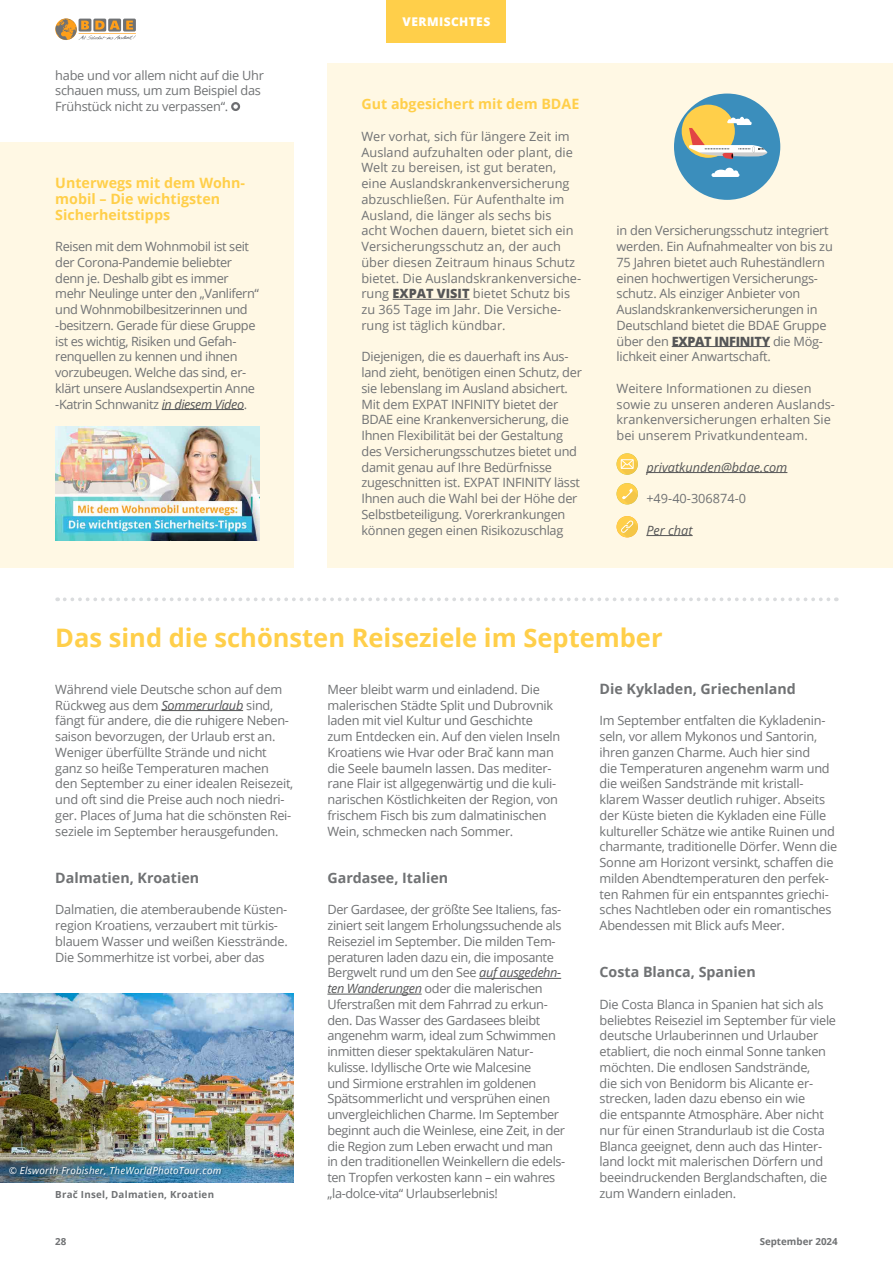
<style>
.page{position:relative;width:893px;height:1263px;background:#fff}
.page>*{position:absolute;margin:0;border:0;box-sizing:border-box;transform-origin:0 0}
.t1{font:700 25.5px "Open Sans";color:#ffcf4a}
.t2{font:700 14.25px/15.8px "Open Sans";color:#ffcf4a}
.t3{font:700 14.25px "Open Sans";color:#707274}
.t4{font:12.75px/15.8px "Open Sans";letter-spacing:-.02em;color:#707274}
.t5{font:12.75px/15.8px "Open Sans";color:#707274}
.t6{font:italic 12.75px "Open Sans";color:#555657}
.t7{font:800 12px "Open Sans";letter-spacing:.035em;color:#fff}
.t8{font:italic 9.75px "Open Sans";letter-spacing:.025em;color:#fff}
.t9{font:700 9.75px "Open Sans";letter-spacing:.025em;color:#707274}
.t10{font:700 9.75px "Open Sans";color:#707274}
.s1{font-style:italic;color:#555657}
.s2{font-weight:800;color:#555657}
</style>
<div class="page">
<svg style="left:55px;top:19px;width:81px;height:21px"></svg>
<div style="left:387px;top:0;width:119px;height:43px;background:#ffcf4a"></div>
<div style="left:231px;top:102px;width:9px;height:9px;border:2px solid #6d6e71;border-radius:50%"></div>
<svg style="left:65px;top:597px;width:772px;height:4px"></svg>
<hr style="left:161px;top:710px;width:82px;height:1px;background:#555657">
<hr style="left:479px;top:978px;width:82px;height:1px;background:#555657">
<hr style="left:327px;top:994px;width:95px;height:1px;background:#555657">
<img style="left:0;top:993px;width:293px;height:189px">
<div style="left:10px;top:1166px;width:213px;height:10px;background:#000;opacity:.25"></div>
<div style="left:327px;top:64px;width:566px;height:504px;background:#fff8e4"></div>
<hr style="left:393px;top:299px;width:77px;height:1px;background:#555657">
<hr style="left:672px;top:346px;width:98px;height:1px;background:#555657">
<hr style="left:646px;top:472px;width:141px;height:1px;background:#555657">
<hr style="left:646px;top:535px;width:47px;height:1px;background:#555657">
<div style="left:0;top:143px;width:293px;height:425px;background:#fff8e4"></div>
<hr style="left:162px;top:409px;width:82px;height:1px;background:#555657">
<svg style="left:617px;top:516px;width:19px;height:20px"></svg>
<div style="left:617px;top:516px;width:21px;height:21px;background:#ffcf4a;border-radius:50%"></div>
<svg style="left:621px;top:520px;width:17px;height:17px"></svg>
<div style="left:617px;top:453px;width:21px;height:22px;background:#ffcf4a;border-radius:50%"></div>
<svg style="left:620px;top:459px;width:18px;height:16px"></svg>
<svg style="left:617px;top:483px;width:19px;height:20px"></svg>
<div style="left:617px;top:483px;width:21px;height:21px;background:#ffcf4a;border-radius:50%"></div>
<svg style="left:622px;top:488px;width:16px;height:16px"></svg>
<div style="left:674px;top:94px;width:106px;height:106px;background:#3b8ebc;border-radius:50%"></div>
<div style="left:682px;top:105px;width:53px;height:53px;background:#ffcf4a;border-radius:50%"></div>
<svg style="left:711px;top:168px;width:28px;height:9px"></svg>
<svg style="left:689px;top:117px;width:79px;height:42px"></svg>
<img style="left:55px;top:426px;width:204px;height:115px">
<p class="t4" style="left:55px;top:67px;width:210px">habe und vor allem nicht auf die Uhr schauen muss, um zum Beispiel das<br>Frühstück nicht zu verpassen“.</p>
<p class="t2" style="left:55px;top:175px;width:191px">Unterwegs mit dem Wohn&shy;mobil – Die wichtigsten<br>Sicherheitstipps</p>
<p class="t4" style="left:55px;top:238px;width:205px">Reisen mit dem Wohnmobil ist seit der Corona-Pandemie beliebter denn je. Deshalb gibt es immer mehr Neulinge unter den „Vanlifern“ und Wohnmobilbesitzerinnen und -besitzern. Gerade für diese Gruppe ist es wichtig, Risiken und Gefah&shy;renquellen zu kennen und ihnen vorzubeugen. Welche das sind, er&shy;klärt unsere Auslandsexpertin Anne -Katrin Schnwanitz <span class="s1">in diesem Video</span>.</p>
<p class="t7" style="left:403px;top:12px;width:89px">VERMISCHTES</p>
<p class="t2" style="left:361px;top:96px;width:219px">Gut abgesichert mit dem BDAE</p>
<p class="t5" style="left:361px;top:128px;width:221px">Wer vorhat, sich für längere Zeit im Ausland aufzuhalten oder plant, die Welt zu bereisen, ist gut beraten, eine Auslandskrankenversicherung abzuschließen. Für Aufenthalte im Ausland, die länger als sechs bis<br>acht Wochen dauern, bietet sich ein Versicherungsschutz an, der auch über diesen Zeitraum hinaus Schutz bietet. Die Auslandskrankenversiche&shy;rung <span class="s2">EXPAT VISIT</span> bietet Schutz bis zu 365 Tage im Jahr. Die Versiche&shy;rung ist täglich kündbar.</p>
<p class="t4" style="left:361px;top:348px;width:222px">Diejenigen, die es dauerhaft ins Aus&shy;land zieht, benötigen einen Schutz, der sie lebenslang im Ausland absichert.<br>Mit dem EXPAT INFINITY bietet der BDAE eine Krankenversicherung, die Ihnen Flexibilität bei der Gestaltung des Versicherungsschutzes bietet und damit genau auf Ihre Bedürfnisse zugeschnitten ist. EXPAT INFINITY lässt Ihnen auch die Wahl bei der Höhe der Selbstbeteiligung. Vorerkrankungen können gegen einen Risikozuschlag</p>
<p class="t4" style="left:617px;top:222px;width:218px">in den Versicherungsschutz integriert werden. Ein Aufnahmealter von bis zu 75 Jahren bietet auch Ruheständlern einen hochwertigen Versicherungs&shy;schutz. Als einziger Anbieter von Auslandskrankenversicherungen in Deutschland bietet die BDAE Gruppe über den <span class="s2">EXPAT INFINITY</span> die Mög&shy;lichkeit einer Anwartschaft.</p>
<p class="t5" style="left:617px;top:380px;width:220px">Weitere Informationen zu diesen sowie zu unseren anderen Auslands&shy;krankenversicherungen erhalten Sie bei unserem Privatkundenteam.</p>
<p class="t6" style="left:646px;top:458px;width:143px">privatkunden@bdae.com</p>
<p class="t5" style="left:646px;top:490px;width:101px">+49-40-306874-0</p>
<p class="t6" style="left:646px;top:521px;width:48px">Per chat</p>
<h1 class="t1" style="left:55px;top:619px;width:609px">Das sind die schönsten Reiseziele im September</h1>
<p class="t4" style="left:55px;top:681px;width:240px">Während viele Deutsche schon auf dem Rückweg aus dem <span class="s1">Sommerurlaub</span> sind, fängt für andere, die die ruhigere Neben&shy;saison bevorzugen, der Urlaub erst an.<br>Weniger überfüllte Strände und nicht ganz so heiße Temperaturen machen den September zu einer idealen Reisezeit, und oft sind die Preise auch noch niedri&shy;ger. Places of Juma hat die schönsten Rei&shy;seziele im September herausgefunden.</p>
<p class="t3" style="left:55px;top:868px;width:145px">Dalmatien, Kroatien</p>
<p class="t4" style="left:55px;top:901px;width:234px">Dalmatien, die atemberaubende Küsten&shy;region Kroatiens, verzaubert mit türkis&shy;blauem Wasser und weißen Kiesstrände.<br>Die Sommerhitze ist vorbei, aber das</p>
<p class="t3" style="left:600px;top:679px;width:198px">Die Kykladen, Griechenland</p>
<p class="t4" style="left:600px;top:712px;width:239px">Im September entfalten die Kykladenin&shy;seln, vor allem Mykonos und Santorin, ihren ganzen Charme. Auch hier sind<br>die Temperaturen angenehm warm und die weißen Sandstrände mit kristall&shy;klarem Wasser deutlich ruhiger. Abseits der Küste bieten die Kykladen eine Fülle kultureller Schätze wie antike Ruinen und charmante, traditionelle Dörfer. Wenn die Sonne am Horizont versinkt, schaffen die milden Abendtemperaturen den perfek&shy;ten Rahmen für ein entspanntes griechi&shy;sches Nachtleben oder ein romantisches Abendessen mit Blick aufs Meer.</p>
<p class="t3" style="left:600px;top:962px;width:158px">Costa Blanca, Spanien</p>
<p class="t4" style="left:600px;top:996px;width:238px">Die Costa Blanca in Spanien hat sich als beliebtes Reiseziel im September für viele deutsche Urlauberinnen und Urlauber etabliert, die noch einmal Sonne tanken möchten. Die endlosen Sandstrände,<br>die sich von Benidorm bis Alicante er&shy;strecken, laden dazu ebenso ein wie<br>die entspannte Atmosphäre. Aber nicht nur für einen Strandurlaub ist die Costa Blanca geeignet, denn auch das Hinter&shy;land lockt mit malerischen Dörfern und beeindruckenden Berglandschaften, die zum Wandern einladen.</p>
<p class="t4" style="left:327px;top:681px;width:234px">Meer bleibt warm und einladend. Die malerischen Städte Split und Dubrovnik laden mit viel Kultur und Geschichte zum Entdecken ein. Auf den vielen Inseln Kroatiens wie Hvar oder Brač kann man die Seele baumeln lassen. Das mediter&shy;rane Flair ist allgegenwärtig und die kuli&shy;narischen Köstlichkeiten der Region, von frischem Fisch bis zum dalmatinischen Wein, schmecken nach Sommer.</p>
<p class="t3" style="left:327px;top:868px;width:122px">Gardasee, Italien</p>
<p class="t4" style="left:327px;top:901px;width:239px">Der Gardasee, der größte See Italiens, fas&shy;ziniert seit langem Erholungssuchende als Reiseziel im September. Die milden Tem&shy;peraturen laden dazu ein, die imposante Bergwelt rund um den See <span class="s1">auf ausgedehn&shy;ten Wanderungen</span> oder die malerischen Uferstraßen mit dem Fahrrad zu erkun&shy;den. Das Wasser des Gardasees bleibt angenehm warm, ideal zum Schwimmen inmitten dieser spektakulären Natur&shy;kulisse. Idyllische Orte wie Malcesine<br>und Sirmione erstrahlen im goldenen Spätsommerlicht und versprühen einen unvergleichlichen Charme. Im September beginnt auch die Weinlese, eine Zeit, in der die Region zum Leben erwacht und man in den traditionellen Weinkellern die edels&shy;ten Tropfen verkosten kann – ein wahres „la-dolce-vita“ Urlaubserlebnis!</p>
<p class="t8" style="left:9px;top:1163px;width:214px">© Elsworth Frobisher, TheWorldPhotoTour.com</p>
<p class="t9" style="left:55px;top:1187px;width:160px">Brač Insel, Dalmatien, Kroatien</p>
<p class="t9" style="left:55px;top:1235px;width:13px">28</p>
<p class="t10" style="left:760px;top:1235px;width:80px">September 2024</p>
</div>
